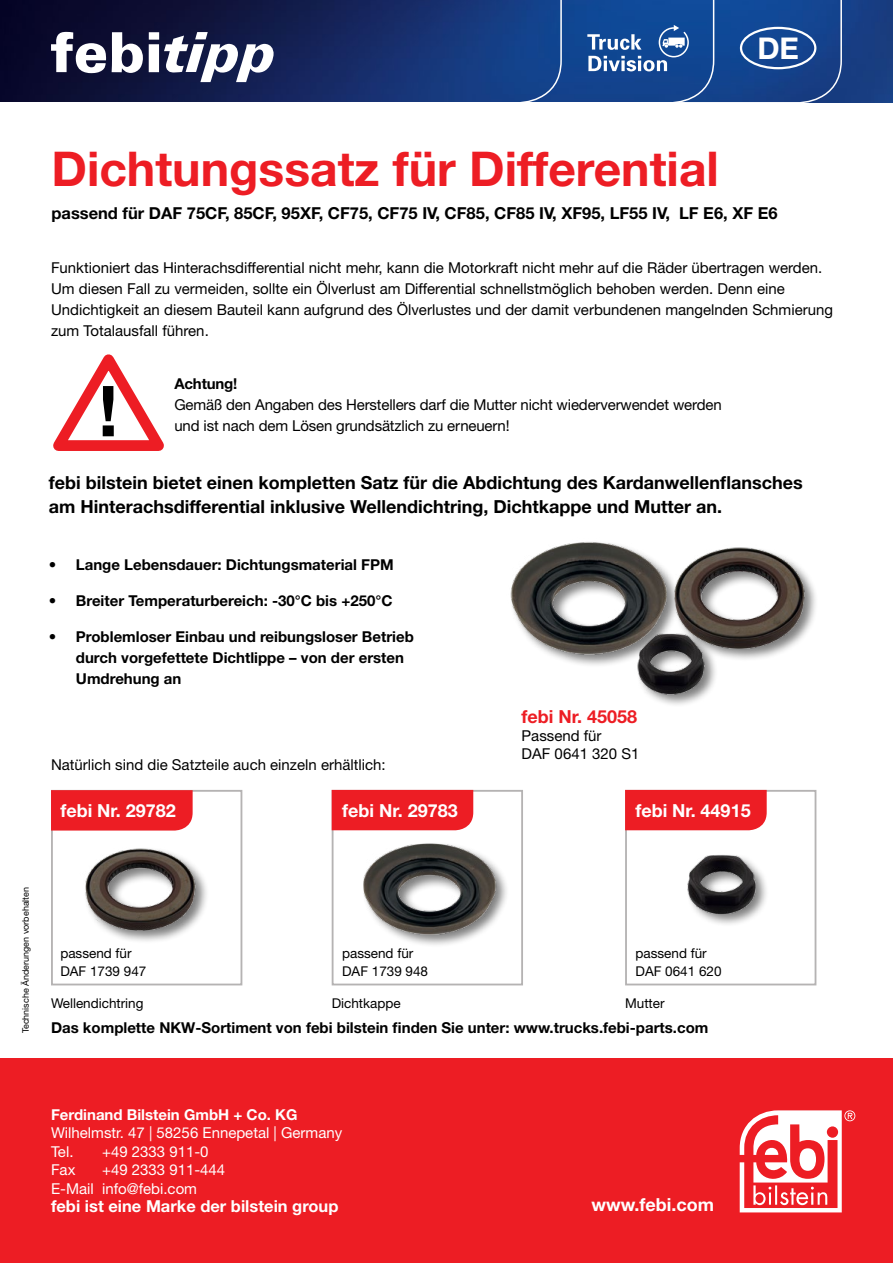
<style>
.page{position:relative;width:893px;height:1263px;background:#fff}
.page>*{position:absolute;margin:0;border:0;box-sizing:border-box;transform-origin:0 0}
.t1{font:700 48px "Helvetica Neue LT Std";color:#ed1d24}
.t2{font:700 30px "Helvetica Neue LT Std";color:#fff}
.t3{font:700 18px/24px "Helvetica Neue LT Std";color:#000}
.t4{font:700 18px "Helvetica Neue LT Std";color:#fff}
.t5{font:700 18px "Helvetica Neue LT Std";color:#ed1d24}
.t6{font:700 16.5px "Helvetica Neue LT Std";color:#000}
.t7{font:700 16.5px "Helvetica Neue LT Std";color:#fff}
.t8{font:15px/21px "Helvetica Neue LT Std";color:#000}
.t9{font:700 15px/21px "Helvetica Neue LT Std";color:#000}
.t10{font:15px/18.3px "Helvetica Neue LT Std";color:#fff}
.t11{font:700 15px "Helvetica Neue LT Std";color:#fff}
.t12{font:13.5px/18px "Helvetica Neue LT Std";color:#000}
.t13{font:9px "Helvetica Neue LT Std";color:#000}
</style>
<div class="page">
<div style="left:843px;top:0;width:50px;height:102px;background:#183d81"></div>
<svg style="left:563px;top:0;width:280px;height:103px;background:#1a4b94"></svg>
<svg style="left:0;top:0;width:563px;height:102px;background:#13265c"></svg>
<div style="left:740px;top:27px;width:76px;height:42px;border:2px solid #fff;border-radius:50%"></div>
<svg style="left:51px;top:32px;width:223px;height:50px"></svg>
<div style="left:0;top:1059px;width:893px;height:204px;background:#ed1d24"></div>
<svg style="left:740px;top:1110px;width:115px;height:102px"></svg>
<svg style="left:587px;top:25px;width:102px;height:46px"></svg>
<div style="left:625px;top:790px;width:191px;height:195px;border:2px solid #b5b3b3"></div>
<div style="left:625px;top:790px;width:142px;height:40px;background:#ed1d24"></div>
<div style="left:51px;top:790px;width:191px;height:195px;border:2px solid #b5b3b3"></div>
<div style="left:51px;top:790px;width:142px;height:40px;background:#ed1d24"></div>
<div style="left:332px;top:790px;width:191px;height:195px;border:2px solid #b5b3b3"></div>
<div style="left:332px;top:790px;width:141px;height:40px;background:#ed1d24"></div>
<div style="left:509px;top:540px;width:309px;height:168px;background:#000;opacity:.5"></div>
<img style="left:509px;top:540px;width:299px;height:158px">
<div style="left:362px;top:841px;width:148px;height:108px;background:#000;opacity:.5"></div>
<img style="left:362px;top:843px;width:138px;height:93px">
<div style="left:84px;top:846px;width:126px;height:98px;background:#000;opacity:.5"></div>
<img style="left:84px;top:846px;width:115px;height:88px">
<div style="left:685px;top:853px;width:84px;height:74px;background:#000;opacity:.5"></div>
<img style="left:685px;top:853px;width:72px;height:63px">
<svg style="left:53px;top:354px;width:111px;height:97px"></svg>
<h2 class="t2" style="left:757px;top:30px;width:43px">DE</h2>
<h1 class="t1" style="left:51px;top:139px;width:669px">Dichtungssatz für Differential</h1>
<p class="t6" style="left:51px;top:203px;width:728px">passend für DAF 75CF, 85CF, 95XF, CF75, CF75 IV, CF85, CF85 IV, XF95, LF55 IV, LF E6, XF E6</p>
<p class="t8" style="left:51px;top:257px;width:783px">Funktioniert das Hinterachsdifferential nicht mehr, kann die Motorkraft nicht mehr auf die Räder übertragen werden.<br>Um diesen Fall zu vermeiden, sollte ein Ölverlust am Differential schnellstmöglich behoben werden. Denn eine Undichtigkeit an diesem Bauteil kann aufgrund des Ölverlustes und der damit verbundenen mangelnden Schmierung zum Totalausfall führen.</p>
<p class="t9" style="left:174px;top:373px;width:65px">Achtung!</p>
<p class="t8" style="left:174px;top:394px;width:549px">Gemäß den Angaben des Herstellers darf die Mutter nicht wiederverwendet werden und ist nach dem Lösen grundsätzlich zu erneuern!</p>
<p class="t3" style="left:49px;top:470px;width:755px">febi bilstein bietet einen kompletten Satz für die Abdichtung des Kardanwellenflansches am Hinterachsdifferential inklusive Wellendichtring, Dichtkappe und Mutter an.</p>
<p class="t9" style="left:49px;top:554px;width:346px">• Lange Lebensdauer: Dichtungsmaterial FPM</p>
<p class="t9" style="left:49px;top:590px;width:345px">• Breiter Temperaturbereich: -30°C bis +250°C</p>
<p class="t9" style="left:76px;top:626px;width:339px;text-indent:-27px">• Problemloser Einbau und reibungsloser Betrieb durch vorgefettete Dichtlippe – von der ersten<br>Umdrehung an</p>
<p class="t8" style="left:51px;top:754px;width:336px">Natürlich sind die Satzteile auch einzeln erhältlich:</p>
<p class="t4" style="left:60px;top:799px;width:117px">febi Nr. 29782</p>
<p class="t4" style="left:342px;top:799px;width:117px">febi Nr. 29783</p>
<p class="t5" style="left:522px;top:705px;width:117px">febi Nr. 45058</p>
<p class="t8" style="left:522px;top:726px;width:119px;line-height:18px">Passend für<br>DAF 0641 320 S1</p>
<p class="t4" style="left:635px;top:799px;width:117px">febi Nr. 44915</p>
<p class="t13" style="left:20px;top:1033px;width:148px;rotate:-90deg">Technische Änderungen vorbehalten</p>
<p class="t12" style="left:60px;top:944px;width:88px">passend für<br>DAF 1739 947</p>
<p class="t12" style="left:342px;top:944px;width:88px">passend für<br>DAF 1739 948</p>
<p class="t12" style="left:635px;top:944px;width:88px">passend für<br>DAF 0641 620</p>
<p class="t12" style="left:51px;top:994px;width:94px">Wellendichtring</p>
<p class="t12" style="left:332px;top:994px;width:71px">Dichtkappe</p>
<p class="t12" style="left:625px;top:994px;width:41px">Mutter</p>
<p class="t9" style="left:51px;top:1017px;width:659px">Das komplette NKW-Sortiment von febi bilstein finden Sie unter: www.trucks.febi-parts.com</p>
<p class="t11" style="left:51px;top:1105px;width:248px">Ferdinand Bilstein GmbH + Co. KG</p>
<p class="t10" style="left:51px;top:1124px;width:293px">Wilhelmstr. 47 | 58256 Ennepetal | Germany<br>Tel.</p>
<p class="t10" style="left:102px;top:1142px;width:108px">+49 2333 911-0</p>
<p class="t10" style="left:51px;top:1160px;width:26px">Fax</p>
<p class="t10" style="left:51px;top:1160px;width:176px;text-indent:51px">+49 2333 911-444<br>E-Mail info@febi.com</p>
<p class="t7" style="left:51px;top:1196px;width:289px">febi ist eine Marke der bilstein group</p>
<p class="t4" style="left:592px;top:1194px;width:124px">www.febi.com</p>
</div>
